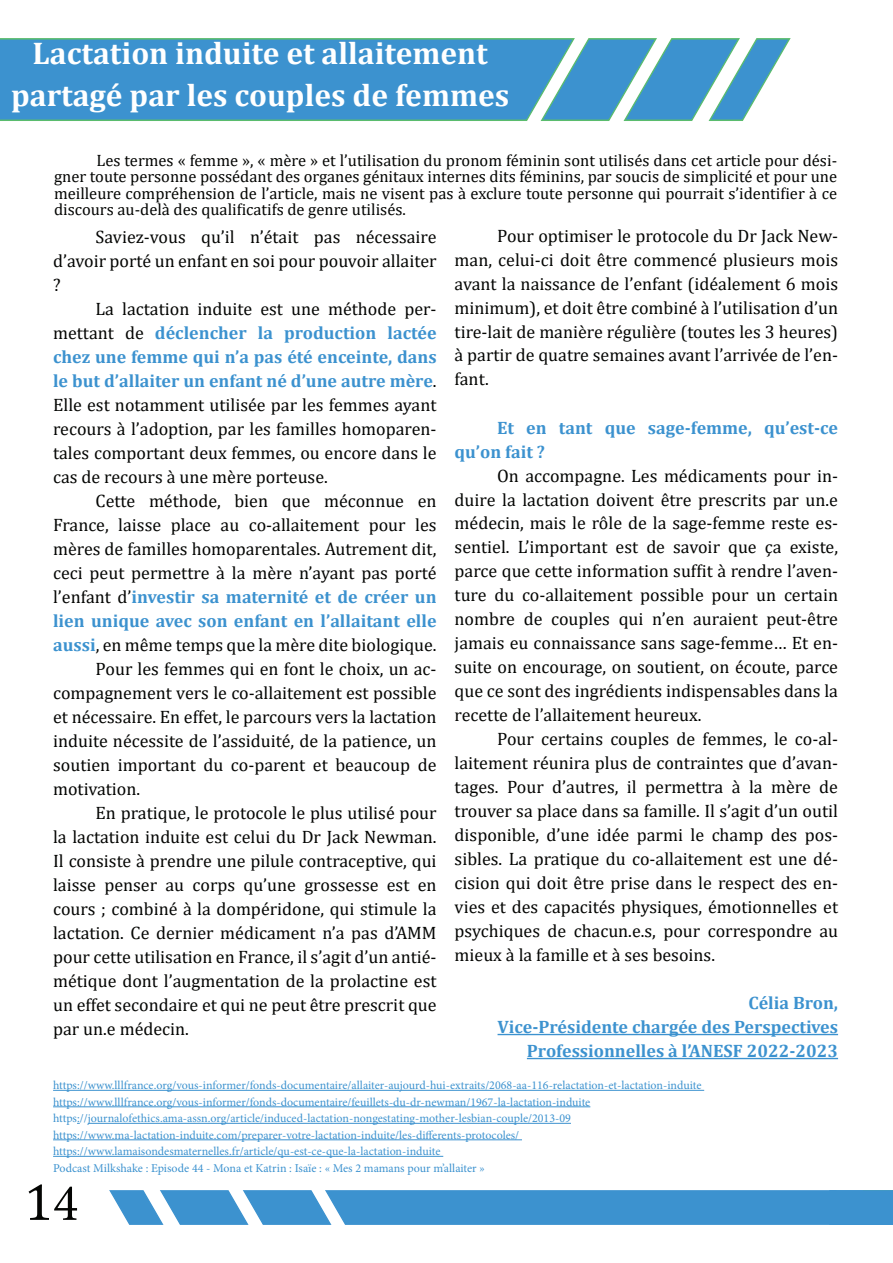
<style>
.page{position:relative;width:893px;height:1263px;background:#fff}
.page>*{position:absolute;margin:0;border:0;box-sizing:border-box;transform-origin:0 0}
.t1{font:52.5px "Cambria";color:#040503}
.t2{font:700 31.5px/42px "Cambria";color:#fff;text-align:center}
.t3{font:18px/24px "Cambria";color:#040503;text-align:justify}
.t4{font:700 18px/24px "Cambria";color:#3c92cf}
.t5{font:16.5px/16.5px "Cambria";color:#040503;text-align:justify}
.t6{font:12px/16.5px "Minion Pro";color:#3c92cf}
.s1{font-weight:700;color:#3c92cf}
.s2{font-weight:400;color:#040503}
.s3{font-family:"Minion Pro"}
</style>
<div class="page">
<div style="left:0;top:38px;width:539px;height:83px;background:#3c92cf"></div>
<svg style="left:539px;top:38px;width:252px;height:83px"></svg>
<div style="left:333px;top:1190px;width:496px;height:35px;background:#3c92cf"></div>
<svg style="left:109px;top:1190px;width:224px;height:35px"></svg>
<svg style="left:63px;top:1107px;width:528px;height:50px"></svg>
<hr style="left:498px;top:1034px;width:340px;height:1px;background:#3c92cf">
<hr style="left:527px;top:1058px;width:311px;height:1px;background:#3c92cf">
<div style="left:830px;top:1191px;width:62px;height:33px;background:#3c92cf"></div>
<div style="left:829px;top:1190px;width:64px;height:35px;border:2px solid #3c92cf"></div>
<hr style="left:53px;top:1090px;width:651px;height:1px;background:#3c92cf">
<hr style="left:53px;top:1106px;width:537px;height:1px;background:#3c92cf">
<hr style="left:88px;top:1123px;width:483px;height:1px;background:#3c92cf">
<hr style="left:53px;top:1139px;width:469px;height:1px;background:#3c92cf">
<hr style="left:53px;top:1156px;width:390px;height:1px;background:#3c92cf">
<h2 class="t2" style="left:11px;top:31px;width:500px">Lactation induite et allaitement partagé par les couples de femmes</h2>
<p class="t5" style="left:54px;top:152px;width:785px;text-indent:43px">Les termes « femme », « mère » et l’utilisation du pronom féminin sont utilisés dans cet article pour dési&shy;gner toute personne possédant des organes génitaux internes dits féminins, par soucis de simplicité et pour une meilleure compréhension de l’article, mais ne visent pas à exclure toute personne qui pourrait s’identifier à ce discours au-delà des qualificatifs de genre utilisés.</p>
<p class="t3" style="left:53px;top:225px;width:385px;text-indent:43px">Saviez-vous qu’il n’était pas nécessaire d’avoir porté un enfant en soi pour pouvoir allaiter ?</p>
<p class="t3" style="left:53px;top:297px;width:385px;text-indent:43px">La lactation induite est une méthode per&shy;mettant de <span class="s1">déclencher la production lactée chez une femme qui n’a pas été enceinte, dans le but d’allaiter un enfant né d’une autre mère</span>.<br>Elle est notamment utilisée par les femmes ayant recours à l’adoption, par les familles homoparen&shy;tales comportant deux femmes, ou encore dans le cas de recours à une mère porteuse.</p>
<p class="t3" style="left:96px;top:489px;width:342px">Cette méthode, bien que méconnue en</p>
<p class="t3" style="left:53px;top:513px;width:385px">France, laisse place au co-allaitement pour les</p>
<p class="t3" style="left:53px;top:537px;width:385px">mères de familles homoparentales. Autrement dit,</p>
<p class="t3" style="left:53px;top:561px;width:385px">ceci peut permettre à la mère n’ayant pas porté</p>
<p class="t4" style="left:53px;top:585px;width:385px"><span class="s2">l’enfant d’</span>investir sa maternité et de créer un</p>
<p class="t4" style="left:53px;top:609px;width:385px">lien unique avec son enfant en l’allaitant elle</p>
<p class="t3" style="left:53px;top:633px;width:385px"><span class="s1">aussi</span>, en même temps que la mère dite biologique.</p>
<p class="t3" style="left:96px;top:657px;width:342px">Pour les femmes qui en font le choix, un ac-</p>
<p class="t3" style="left:53px;top:681px;width:385px">compagnement vers le co-allaitement est possible</p>
<p class="t3" style="left:53px;top:705px;width:385px">et nécessaire. En effet, le parcours vers la lactation</p>
<p class="t3" style="left:53px;top:729px;width:385px">induite nécessite de l’assiduité, de la patience, un</p>
<p class="t3" style="left:53px;top:753px;width:385px">soutien important du co-parent et beaucoup de</p>
<p class="t3" style="left:53px;top:777px;width:89px">motivation.</p>
<p class="t3" style="left:96px;top:801px;width:342px">En pratique, le protocole le plus utilisé pour</p>
<p class="t3" style="left:53px;top:825px;width:385px">la lactation induite est celui du Dr Jack Newman.</p>
<p class="t3" style="left:53px;top:849px;width:385px">Il consiste à prendre une pilule contraceptive, qui</p>
<p class="t3" style="left:53px;top:873px;width:385px">laisse penser au corps qu’une grossesse est en</p>
<p class="t3" style="left:53px;top:897px;width:385px">cours ; combiné à la dompéridone, qui stimule la</p>
<p class="t3" style="left:53px;top:921px;width:385px">lactation. Ce dernier médicament n’a pas d’AMM</p>
<p class="t3" style="left:53px;top:945px;width:385px">pour cette utilisation en France, il s’agit d’un antié-</p>
<p class="t3" style="left:53px;top:969px;width:385px">métique dont l’augmentation de la prolactine est</p>
<p class="t3" style="left:53px;top:993px;width:385px">un effet secondaire et qui ne peut être prescrit que</p>
<p class="t3" style="left:53px;top:1017px;width:137px">par un.e médecin.</p>
<p class="t3" style="left:455px;top:223px;width:385px;text-indent:43px">Pour optimiser le protocole du Dr Jack New&shy;man, celui-ci doit être commencé plusieurs mois avant la naissance de l’enfant (idéalement 6 mois minimum), et doit être combiné à l’utilisation d’un tire-lait de manière régulière (toutes les 3 heures) à partir de quatre semaines avant l’arrivée de l’en&shy;fant.</p>
<p class="t4" style="left:455px;top:415px;width:385px;text-indent:43px">Et en tant que sage-femme, qu’est-ce qu’on fait ?</p>
<p class="t3" style="left:455px;top:463px;width:385px;text-indent:43px">On accompagne. Les médicaments pour in&shy;duire la lactation doivent être prescrits par un.e médecin, mais le rôle de la sage-femme reste es&shy;sentiel. L’important est de savoir que ça existe, parce que cette information suffit à rendre l’aven&shy;ture du co-allaitement possible pour un certain nombre de couples qui n’en auraient peut-être jamais eu connaissance sans sage-femme… Et en&shy;suite on encourage, on soutient, on écoute, parce que ce sont des ingrédients indispensables dans la recette de l’allaitement heureux.</p>
<p class="t3" style="left:455px;top:727px;width:385px;text-indent:43px">Pour certains couples de femmes, le co-al&shy;laitement réunira plus de contraintes que d’avan&shy;tages. Pour d’autres, il permettra à la mère de trouver sa place dans sa famille. Il s’agit d’un outil disponible, d’une idée parmi le champ des pos&shy;sibles. La pratique du co-allaitement est une dé&shy;cision qui doit être prise dans le respect des en&shy;vies et des capacités physiques, émotionnelles et psychiques de chacun.e.s, pour correspondre au mieux à la famille et à ses besoins.</p>
<p class="t4" style="left:498px;top:991px;width:342px;text-align:right">Célia Bron,<br>Vice-Présidente chargée des Perspectives<br>Professionnelles à l’ANESF 2022-2023</p>
<p class="t6" style="left:53px;top:1077px;width:650px">https://www.lllfrance.org/vous-informer/fonds-documentaire/allaiter-aujourd-hui-extraits/2068-aa-116-relactation-et-lactation-induite https://www.lllfrance.org/vous-informer/fonds-documentaire/feuillets-du-dr-newman/1967-la-lactation-induite https://journalofethics.ama-assn.org/article/induced-lactation-nongestating-mother-lesbian-couple/2013-09 https://www.ma-lactation-induite.com/preparer-votre-lactation-induite/les-differents-protocoles/ https://www.lamaisondesmaternelles.fr/article/qu-est-ce-que-la-lactation-induite<br>Podcast Milkshake : Episode 44 - Mona et Katrin : Isaïe : « Mes 2 mamans pour m’allaiter »</p>
<h1 class="t1" style="left:24px;top:1171px;width:56px">1<span class="s3">4</span></h1>
</div>
